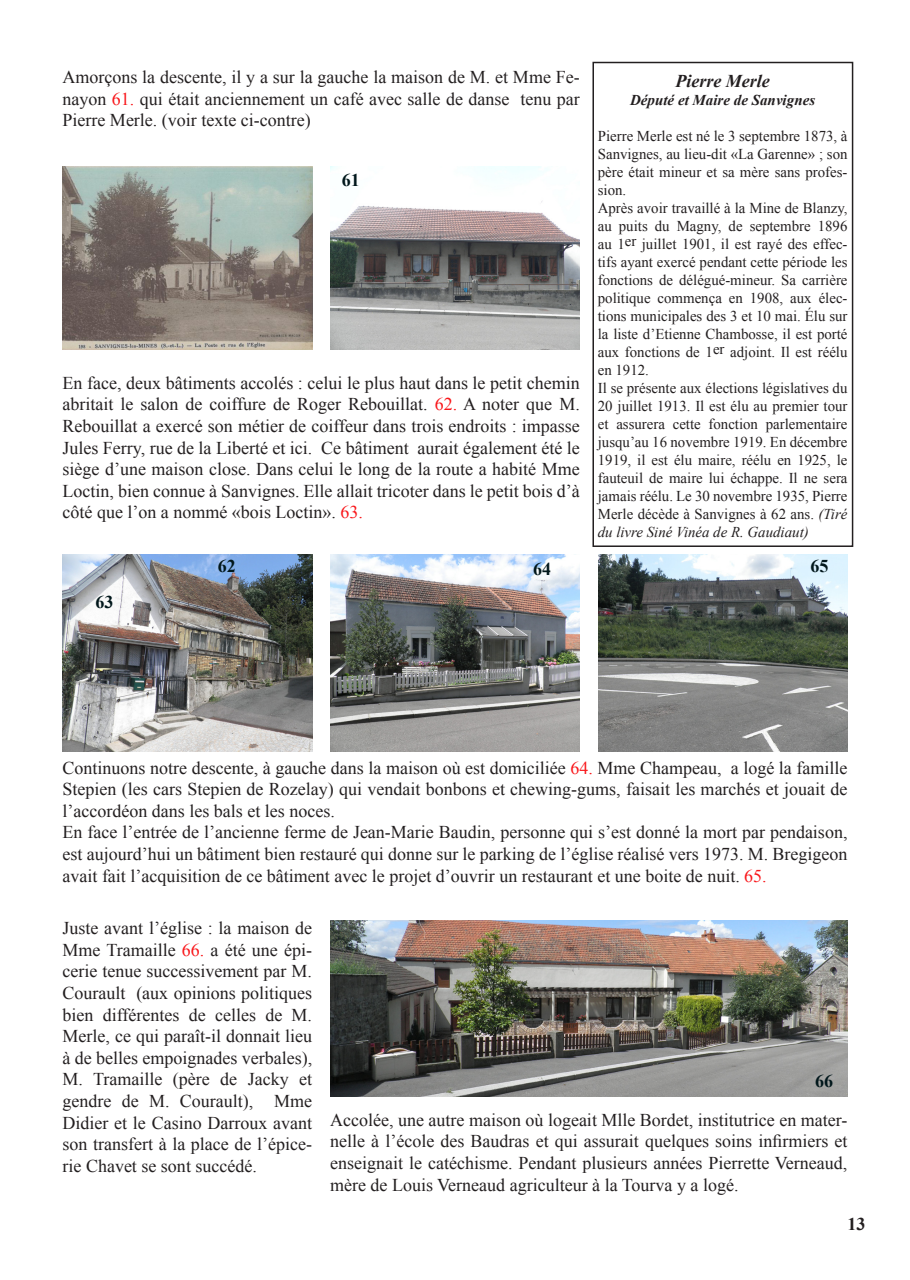
<style>
.page{position:relative;width:910px;height:1280px;background:#fff}
.page>*{position:absolute;margin:0;border:0;box-sizing:border-box;transform-origin:0 0}
.t1{font:18px/21.6px "Times New Roman";color:#231f20;text-align:justify}
.t2{font:700 18px "Times New Roman";color:#01171b}
.t3{font:italic 700 18px "Times New Roman";color:#231f20}
.t4{font:700 18px "Times New Roman";color:#231f20}
.t5{font:15px/18px "Times New Roman";color:#231f20;text-align:justify}
.t6{font:italic 700 15px "Times New Roman";color:#231f20}
.s1{color:#f9171b}
.s2{font-style:italic}
</style>
<div class="page">
<img style="left:63px;top:166px;width:249px;height:184px">
<img style="left:330px;top:166px;width:250px;height:184px">
<img style="left:63px;top:554px;width:249px;height:197px">
<img style="left:330px;top:554px;width:250px;height:197px">
<img style="left:598px;top:554px;width:250px;height:197px">
<img style="left:330px;top:921px;width:517px;height:175px">
<div style="left:592px;top:62px;width:261px;height:485px;border:2px solid #231f20"></div>
<p class="t1" style="left:63px;top:66px;width:519px">Amorçons la descente, il y a sur la gauche la maison de M. et Mme Fe&shy;nayon <span class="s1">61.</span> qui était anciennement un café avec salle de danse tenu par Pierre Merle. (voir texte ci-contre)</p>
<p class="t3" style="left:675px;top:69px;width:96px">Pierre Merle</p>
<p class="t6" style="left:630px;top:90px;width:186px">Député et Maire de Sanvignes</p>
<p class="t5" style="left:598px;top:127px;width:251px">Pierre Merle est né le 3 septembre 1873, à Sanvignes, au lieu-dit «La Garenne» ; son père était mineur et sa mère sans profes&shy;sion.</p>
<p class="t5" style="left:598px;top:199px;width:251px">Après avoir travaillé à la Mine de Blanzy, au puits du Magny, de septembre 1896 au 1er juillet 1901, il est rayé des effec&shy;tifs ayant exercé pendant cette période les fonctions de délégué-mineur. Sa carrière politique commença en 1908, aux élec&shy;tions municipales des 3 et 10 mai. Élu sur la liste d’Etienne Chambosse, il est porté aux fonctions de 1er adjoint. Il est réélu en 1912.</p>
<p class="t5" style="left:598px;top:379px;width:251px">Il se présente aux élections législatives du 20 juillet 1913. Il est élu au premier tour et assurera cette fonction parlementaire jusqu’au 16 novembre 1919. En décembre 1919, il est élu maire, réélu en 1925, le fauteuil de maire lui échappe. Il ne sera jamais réélu. Le 30 novembre 1935, Pierre Merle décède à Sanvignes à 62 ans. <span class="s2">(Tiré du livre Siné Vinéa de R. Gaudiaut)</span></p>
<p class="t2" style="left:342px;top:167px;width:19px">61</p>
<p class="t1" style="left:63px;top:372px;width:519px">En face, deux bâtiments accolés : celui le plus haut dans le petit chemin abritait le salon de coiffure de Roger Rebouillat. <span class="s1">62.</span> A noter que M.<br>Rebouillat a exercé son métier de coiffeur dans trois endroits : impasse Jules Ferry, rue de la Liberté et ici. Ce bâtiment aurait également été le siège d’une maison close. Dans celui le long de la route a habité Mme Loctin, bien connue à Sanvignes. Elle allait tricoter dans le petit bois d’à côté que l’on a nommé «bois Loctin». <span class="s1">63.</span></p>
<p class="t2" style="left:96px;top:589px;width:19px">63</p>
<p class="t2" style="left:218px;top:554px;width:19px">62</p>
<p class="t2" style="left:533px;top:557px;width:19px">64</p>
<p class="t2" style="left:810px;top:554px;width:19px">65</p>
<p class="t1" style="left:63px;top:756px;width:786px">Continuons notre descente, à gauche dans la maison où est domiciliée <span class="s1">64.</span> Mme Champeau, a logé la famille Stepien (les cars Stepien de Rozelay) qui vendait bonbons et chewing-gums, faisait les marchés et jouait de l’accordéon dans les bals et les noces.</p>
<p class="t1" style="left:63px;top:821px;width:786px">En face l’entrée de l’ancienne ferme de Jean-Marie Baudin, personne qui s’est donné la mort par pendaison, est aujourd’hui un bâtiment bien restauré qui donne sur le parking de l’église réalisé vers 1973. M. Bregigeon avait fait l’acquisition de ce bâtiment avec le projet d’ouvrir un restaurant et une boite de nuit. <span class="s1">65.</span></p>
<p class="t1" style="left:63px;top:917px;width:251px">Juste avant l’église : la maison de Mme Tramaille <span class="s1">66.</span> a été une épi&shy;cerie tenue successivement par M.<br>Courault (aux opinions politiques bien différentes de celles de M.<br>Merle, ce qui paraît-il donnait lieu à de belles empoignades verbales), M. Tramaille (père de Jacky et gendre de M. Courault), Mme Didier et le Casino Darroux avant son transfert à la place de l’épice&shy;rie Chavet se sont succédé.</p>
<p class="t2" style="left:815px;top:1069px;width:19px">66</p>
<p class="t1" style="left:330px;top:1109px;width:519px">Accolée, une autre maison où logeait Mlle Bordet, institutrice en mater&shy;nelle à l’école des Baudras et qui assurait quelques soins infirmiers et enseignait le catéchisme. Pendant plusieurs années Pierrette Verneaud, mère de Louis Verneaud agriculteur à la Tourva y a logé.</p>
<p class="t4" style="left:847px;top:1211px;width:19px">13</p>
</div>
